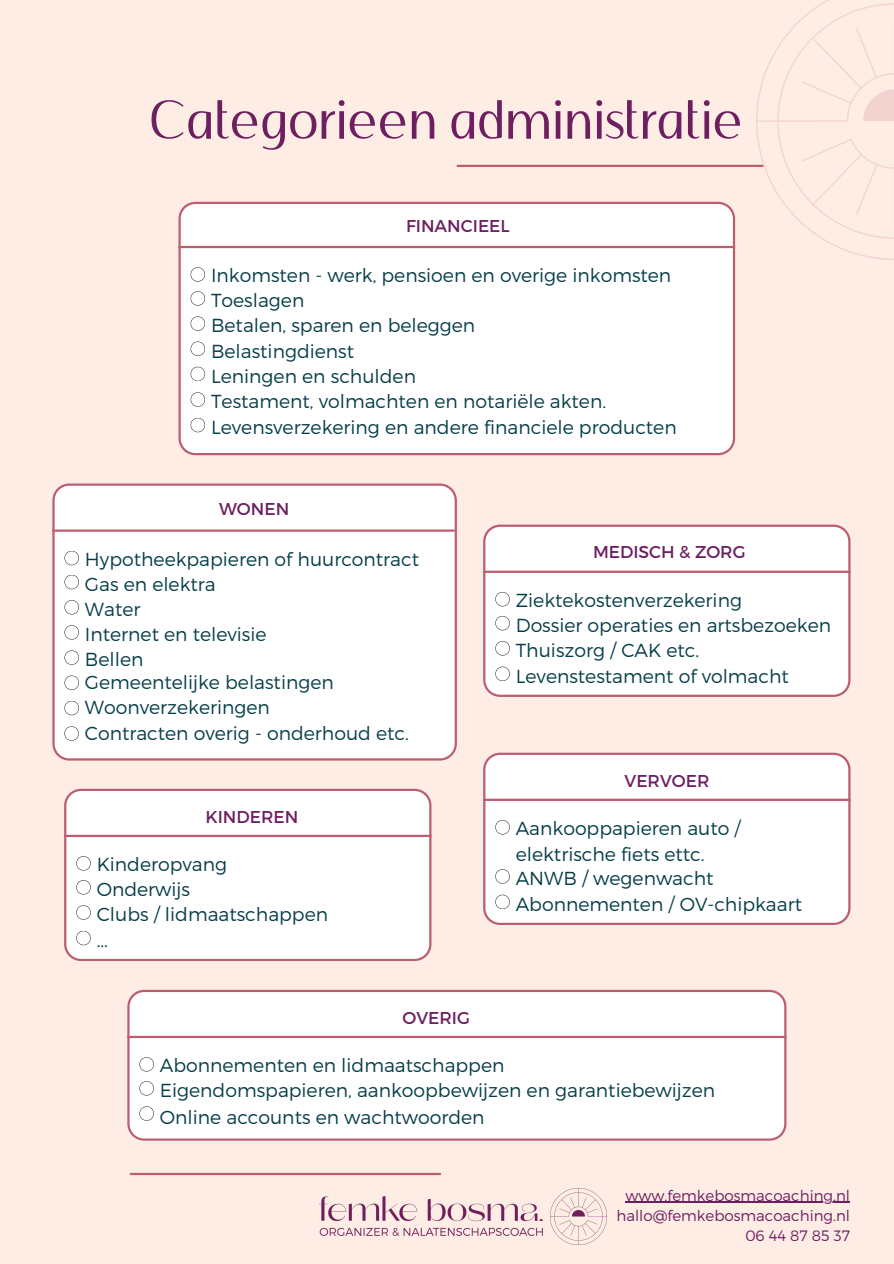
<style>
.page{position:relative;width:894px;height:1264px;background:#fff}
.page>*{position:absolute;margin:0;border:0;box-sizing:border-box;transform-origin:0 0}
.t1{font:55.05px "Ashfiana";letter-spacing:-.03em;color:#6d1f60}
.t2{font:300 18.9px/25.3px "Montserrat";color:#063e49}
.t3{font:17.1px "Montserrat";color:#6d1f60}
.t4{font:300 15px/20.2px "Montserrat";color:#6d1f60;text-align:right}
</style>
<div class="page">
<div style="left:0;top:0;width:893px;height:1263px;background:#feede5"></div>
<hr style="left:456px;top:165px;width:307px;height:2px;background:#bc5d70">
<hr style="left:130px;top:1172px;width:311px;height:3px;background:#bc5d70">
<img style="left:319px;top:1196px;width:223px;height:39px">
<img style="left:550px;top:1188px;width:56px;height:56px">
<img style="left:755px;top:0;width:138px;height:259px">
<hr style="left:625px;top:1201px;width:224px;height:1px;background:#6d1f60">
<div style="left:127px;top:989px;width:659px;height:151px;background:#fff"></div>
<hr style="left:127px;top:1035px;width:659px;height:3px;background:#bc5d70">
<svg style="left:139px;top:1057px;width:15px;height:14px"></svg>
<svg style="left:139px;top:1081px;width:15px;height:14px"></svg>
<svg style="left:139px;top:1106px;width:15px;height:14px"></svg>
<div style="left:483px;top:524px;width:367px;height:173px;background:#fff"></div>
<hr style="left:483px;top:570px;width:367px;height:3px;background:#bc5d70">
<svg style="left:495px;top:592px;width:14px;height:14px"></svg>
<svg style="left:495px;top:616px;width:14px;height:14px"></svg>
<svg style="left:495px;top:641px;width:14px;height:14px"></svg>
<svg style="left:495px;top:666px;width:14px;height:15px"></svg>
<div style="left:52px;top:483px;width:405px;height:277px;background:#fff"></div>
<hr style="left:52px;top:529px;width:402px;height:2px;background:#bc5d70">
<svg style="left:64px;top:551px;width:15px;height:14px"></svg>
<svg style="left:64px;top:575px;width:15px;height:14px"></svg>
<svg style="left:64px;top:600px;width:15px;height:14px"></svg>
<svg style="left:64px;top:625px;width:15px;height:14px"></svg>
<svg style="left:64px;top:650px;width:15px;height:15px"></svg>
<svg style="left:64px;top:675px;width:15px;height:15px"></svg>
<svg style="left:64px;top:700px;width:15px;height:15px"></svg>
<svg style="left:64px;top:726px;width:15px;height:14px"></svg>
<div style="left:178px;top:202px;width:557px;height:253px;background:#fff"></div>
<hr style="left:178px;top:246px;width:557px;height:2px;background:#bc5d70">
<svg style="left:190px;top:267px;width:15px;height:14px"></svg>
<svg style="left:190px;top:291px;width:15px;height:14px"></svg>
<svg style="left:190px;top:316px;width:15px;height:15px"></svg>
<svg style="left:190px;top:341px;width:15px;height:15px"></svg>
<svg style="left:190px;top:367px;width:15px;height:14px"></svg>
<svg style="left:190px;top:392px;width:15px;height:15px"></svg>
<svg style="left:190px;top:418px;width:15px;height:14px"></svg>
<div style="left:483px;top:752px;width:367px;height:173px;background:#fff"></div>
<hr style="left:483px;top:798px;width:367px;height:3px;background:#bc5d70">
<svg style="left:495px;top:820px;width:14px;height:14px"></svg>
<svg style="left:495px;top:869px;width:14px;height:14px"></svg>
<svg style="left:495px;top:894px;width:14px;height:15px"></svg>
<div style="left:64px;top:788px;width:367px;height:173px;background:#fff"></div>
<hr style="left:64px;top:834px;width:367px;height:3px;background:#bc5d70">
<svg style="left:76px;top:856px;width:15px;height:14px"></svg>
<svg style="left:76px;top:880px;width:15px;height:14px"></svg>
<svg style="left:76px;top:905px;width:15px;height:14px"></svg>
<svg style="left:76px;top:930px;width:15px;height:15px"></svg>
<h1 class="t1" style="left:149px;top:87px;width:596px">Categorieen administratie</h1>
<p class="t3" style="left:406px;top:215px;width:105px">FINANCIEEL</p>
<p class="t2" style="left:211px;top:262px;width:467px">Inkomsten - werk, pensioen en overige inkomsten<br>Toeslagen<br>Betalen, sparen en beleggen<br>Belastingdienst<br>Leningen en schulden<br>Testament, volmachten en notariële akten.<br>Levensverzekering en andere financiele producten</p>
<p class="t3" style="left:219px;top:498px;width:72px">WONEN</p>
<p class="t2" style="left:85px;top:545px;width:335px">Hypotheekpapieren of huurcontract<br>Gas en elektra<br>Water<br>Internet en televisie<br>Bellen</p>
<p class="t2" style="left:85px;top:668px;width:325px">Gemeentelijke belastingen<br>Woonverzekeringen<br>Contracten overig - onderhoud etc.</p>
<p class="t3" style="left:205px;top:805px;width:94px">KINDEREN</p>
<p class="t2" style="left:97px;top:850px;width:233px">Kinderopvang<br>Onderwijs<br>Clubs / lidmaatschappen ...</p>
<p class="t3" style="left:593px;top:540px;width:154px">MEDISCH &amp; ZORG</p>
<p class="t2" style="left:515px;top:586px;width:317px">Ziektekostenverzekering<br>Dossier operaties en artsbezoeken<br>Thuiszorg / CAK etc.<br>Levenstestament of volmacht</p>
<p class="t3" style="left:624px;top:769px;width:86px">VERVOER</p>
<p class="t2" style="left:515px;top:814px;width:288px">Aankooppapieren auto / elektrische fiets ettc.<br>ANWB / wegenwacht<br>Abonnementen / OV-chipkaart</p>
<p class="t3" style="left:402px;top:1006px;width:69px">OVERIG</p>
<p class="t2" style="left:160px;top:1051px;width:556px;line-height:25.8px">Abonnementen en lidmaatschappen<br>Eigendomspapieren, aankoopbewijzen en garantiebewijzen<br>Online accounts en wachtwoorden</p>
<p class="t4" style="left:616px;top:1184px;width:235px">www.femkebosmacoaching.nl hallo@femkebosmacoaching.nl<br>06 44 87 85 37</p>
</div>
